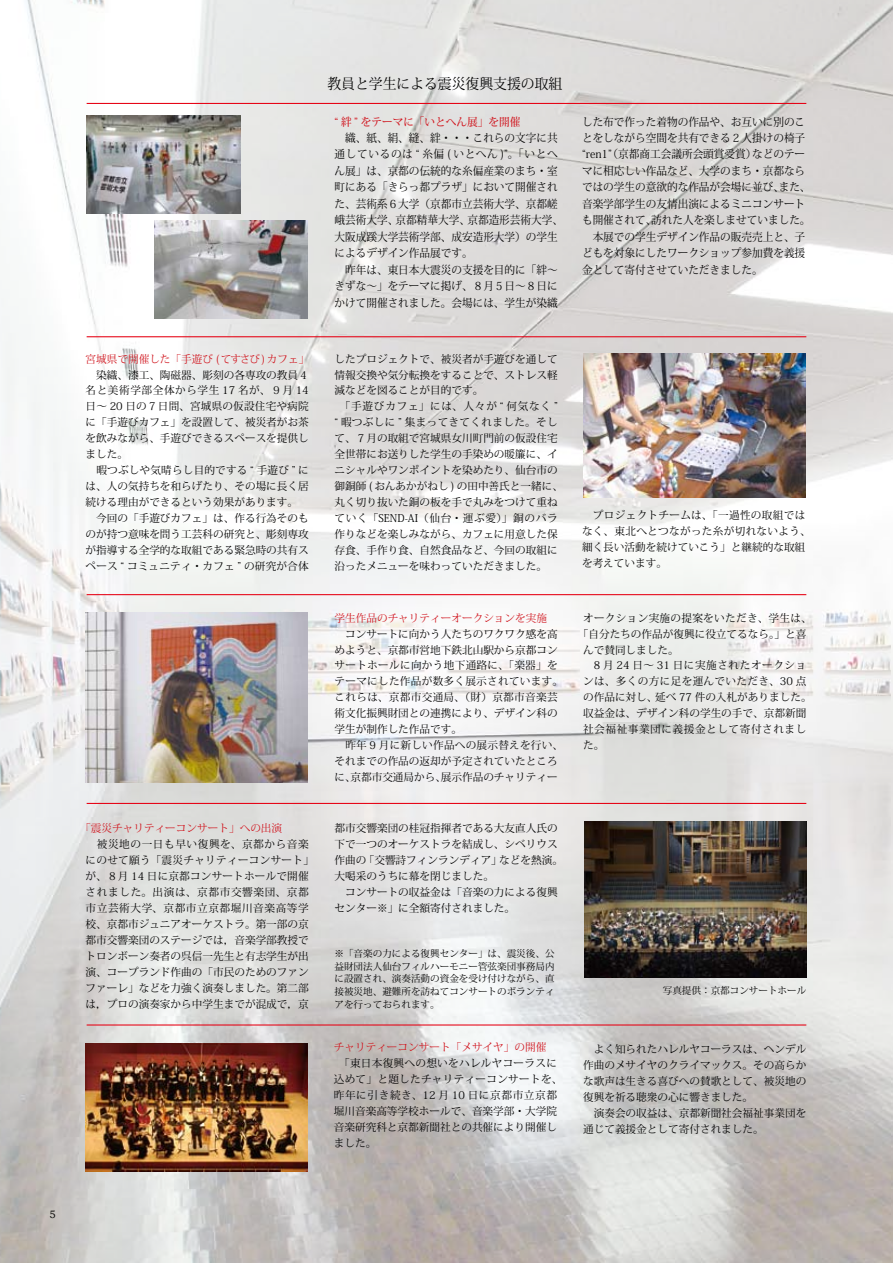
<style>
.page{position:relative;width:893px;height:1263px;background:#fff}
.page>*{position:absolute;margin:0;border:0;box-sizing:border-box;transform-origin:0 0}
.t1{font:14.55px "Koz Min Pro";color:#000;scale:.95 1}
.t2{font:11.1px/16.5px "Koz Min Pro";color:#000;scale:.95 1}
.t3{font:11.1px "Koz Min Pro";letter-spacing:.065em;color:#000;scale:.95 1}
.t4{font:500 11.1px "Koz Min Pro";color:#d0121b;scale:.95 1}
.t5{font:10.65px/15.9px "Koz Min Pro";color:#000}
.t6{font:10.65px/15.9px "Koz Min Pro";letter-spacing:.03em;color:#000}
.t7{font:10.65px/15.9px "Koz Min Pro";letter-spacing:.025em;color:#000}
.t8{font:10.65px "Koz Min Pro";color:#d0121b}
.t9{font:10.65px "Koz Min Pro";letter-spacing:.02em;color:#000}
.t10{font:10.65px "Koz Min Pro";letter-spacing:.05em;color:#000}
.t11{font:10.65px "Koz Min Pro";letter-spacing:.035em;color:#000}
.t12{font:10.65px "Bookman Old Style";color:#000;scale:.95 1}
.t13{font:9.6px/12.8px "Koz Min Pro";color:#000;text-align:justify}
</style>
<div class="page">
<img style="left:0;top:0;width:893px;height:1263px">
<img style="left:86px;top:612px;width:222px;height:170px">
<img style="left:87px;top:116px;width:153px;height:98px">
<img style="left:154px;top:220px;width:154px;height:98px">
<img style="left:583px;top:353px;width:222px;height:144px">
<img style="left:86px;top:1043px;width:222px;height:129px">
<img style="left:584px;top:822px;width:222px;height:155px">
<hr style="left:87px;top:103px;width:719px;height:1px;background:#e60012">
<hr style="left:87px;top:336px;width:719px;height:1px;background:#e60012">
<hr style="left:87px;top:594px;width:719px;height:1px;background:#e60012">
<hr style="left:87px;top:803px;width:719px;height:1px;background:#e60012">
<hr style="left:87px;top:1024px;width:719px;height:1px;background:#e60012">
<p class="t12" style="left:49px;top:1208px;width:8px">5</p>
<p class="t8" style="left:86px;top:351px;width:225px">宮城県で開催した「手遊び ( てすさび ) カフェ「</p>
<p class="t5" style="left:86px;top:366px;width:225px">　染織、漆工、陶磁器、彫刻の各専攻の教員４名と美術学部全体から学生 17 名が、９月 14日～ 20 日の７日間、宮城県の仮設住宅や病院に「手遊びカフェ」を設置して、被災者がお茶を飲みながら、手遊びできるスペースを提供しました。<br>　暇つぶしや気晴らし目的でする “ 手遊び ” には、人の気持ちを和らげたり、その場に長く居続ける理由ができるという効果があります。　今回の「手遊びカフェ」は、作る行為そのものが持つ意味を問う工芸科の研究と、彫刻専攻が指導する全学的な取組である緊急時の共有スペース “ コミュニティ・カフェ ” の研究が合体</p>
<p class="t8" style="left:80px;top:821px;width:203px">「震災チャリティーコンサート」への出演</p>
<p class="t5" style="left:86px;top:836px;width:230px">　被災地の一日も早い復興を、京都から音楽にのせて願う「震災チャリティーコンサート「が、８月 14 日に京都コンサートホールで開催されました。出演は、京都市交響楽団、京都市立芸術大学、京都市立京都堀川音楽高等学校、京都市ジュニアオーケストラ。第一部の京都市交響楽団のステージでは，音楽学部教授でトロンボーン奏者の呉信一先生と有志学生が出演、コープランド作曲の「市民のためのファンファーレ」などを力強く演奏しました。第二部は，プロの演奏家から中学生までが混成で，京</p>
<h1 class="t1" style="left:327px;top:74px;width:249px">教員と学生による震災復興支援の取組</h1>
<p class="t4" style="left:334px;top:114px;width:197px">絆“ ” をテーマに「いとへん展」を開催</p>
<p class="t2" style="left:334px;top:129px;width:236px">　織、紙、絹、縫、絆・・・これらの文字に共</p>
<p class="t3" style="left:334px;top:147px;width:236px">通しているのは “ 糸偏 ( いとへん )”。「いとへ</p>
<p class="t2" style="left:334px;top:162px;width:236px">ん展」は、京都の伝統的な糸偏産業のまち・室</p>
<p class="t2" style="left:334px;top:179px;width:236px">町にある「きらっ都プラザ」において開催され</p>
<p class="t2" style="left:334px;top:195px;width:236px">た、芸術系６大学（京都市立芸術大学、京都嵯</p>
<p class="t2" style="left:467px;top:212px;width:102px">京都造形芸術大学、</p>
<p class="t2" style="left:334px;top:212px;width:236px">峨芸術大学、<br>大阪成蹊大学芸術学部、成安造形大学）の学生によるデザイン作品展です。<br>　昨年は、東日本大震災の支援を目的に「絆~きずな～」をテーマに掲げ、８月５日～８日にかけて開催されました。会場には、学生が染織</p>
<p class="t2" style="left:396px;top:212px;width:80px">京都精華大学、</p>
<p class="t5" style="left:334px;top:350px;width:230px">したプロジェクトで、被災者が手遊びを通して情報交換や気分転換をすることで、ストレス軽減などを図ることが目的です。<br>　「手遊びカフェ」には、人々が “ 何気なく “ “ 暇つぶしに ” 集まってきてくれました。そして、７月の取組で宮城県女川町門前の仮設住宅全世帯にお送りした学生の手染めの暖簾に、イニシャルやワンポイントを染めたり、仙台市の御銅師 ( おんあかがねし ) の田中善氏と一緒に、丸く切り抜いた銅の板を手で丸みをつけて重ねていく「SEND-AI（仙台・運ぶ愛）」銅のバラ作りなどを楽しみながら、カフェに用意した保存食、手作り食、自然食品など、今回の取組に沿ったメニューを味わっていただきました。</p>
<p class="t8" style="left:334px;top:610px;width:214px">学生作品のチャリティーオークションを実施</p>
<p class="t5" style="left:334px;top:625px;width:225px">　コンサートに向かう人たちのワクワク感を高</p>
<p class="t5" style="left:334px;top:641px;width:225px">めようと、京都市営地下鉄北山駅から京都コン</p>
<p class="t6" style="left:334px;top:657px;width:225px">サートホールに向かう地下通路に、「楽器」を</p>
<p class="t7" style="left:334px;top:673px;width:230px">テーマにした作品が数多く展示されています。</p>
<p class="t6" style="left:334px;top:689px;width:225px">これらは、京都市交通局、（財）京都市音楽芸</p>
<p class="t5" style="left:334px;top:705px;width:225px">術文化振興財団との連携により、デザイン科の</p>
<p class="t5" style="left:334px;top:721px;width:129px">学生が制作した作品です。</p>
<p class="t9" style="left:334px;top:738px;width:230px">　昨年 9 月に新しい作品への展示替えを行い、</p>
<p class="t5" style="left:334px;top:753px;width:225px">それまでの作品の返却が予定されていたところ</p>
<p class="t5" style="left:441px;top:769px;width:118px">展示作品のチャリティー</p>
<p class="t5" style="left:350px;top:769px;width:97px">京都市交通局から、</p>
<p class="t5" style="left:334px;top:769px;width:23px">に、</p>
<p class="t5" style="left:334px;top:820px;width:225px">都市交響楽団の桂冠指揮者である大友直人氏の</p>
<p class="t5" style="left:334px;top:836px;width:225px">下で一つのオーケストラを結成し、シベリウス</p>
<p class="t5" style="left:499px;top:852px;width:65px">などを熱演。</p>
<p class="t5" style="left:364px;top:852px;width:140px">「交響詩フィンランディア」</p>
<p class="t5" style="left:334px;top:852px;width:225px">作曲の<br>大喝采のうちに幕を閉じました。<br>　コンサートの収益金は「音楽の力による復興センター※」に全額寄付されました。</p>
<p class="t13" style="left:334px;top:946px;width:222px">※「音楽の力による復興センター」は、震災後、公益財団法人仙台フィルハーモニー管弦楽団事務局内に設置され、演奏活動の資金を受け付けながら、直接被災地、避難所を訪ねてコンサートのボランティアを行っておられます。</p>
<p class="t8" style="left:334px;top:1040px;width:214px">チャリティーコンサート「メサイヤ」の開催</p>
<p class="t7" style="left:334px;top:1055px;width:230px">　「東日本復興への想いをハレルヤコーラスに込めて」と題したチャリティーコンサートを、昨年に引き続き、12 月 10 日に京都市立京都堀川音楽高等学校ホールで、音楽学部・大学院音楽研究科と京都新聞社との共催により開催しました。</p>
<p class="t2" style="left:582px;top:113px;width:236px;text-align:right">した布で作った着物の作品や、お互いに別のことをしながら空間を共有できる２人掛けの椅子などのテー</p>
<p class="t2" style="left:582px;top:146px;width:185px">“ren ” （1 京都商工会議所会頭賞受賞）</p>
<p class="t2" style="left:582px;top:162px;width:236px">マに相応しい作品など、大学のまち・京都なら</p>
<p class="t2" style="left:779px;top:179px;width:35px">また、</p>
<p class="t2" style="left:582px;top:179px;width:214px">ではの学生の意欲的な作品が会場に並び、</p>
<p class="t2" style="left:582px;top:195px;width:236px">音楽学部学生の友情出演によるミニコンサート</p>
<p class="t2" style="left:651px;top:212px;width:169px">訪れた人を楽しませていました。</p>
<p class="t2" style="left:582px;top:212px;width:236px">も開催されて、<br>　本展での学生デザイン作品の販売売上と、子どもを対象にしたワークショップ参加費を義援金として寄付させていただきました。</p>
<p class="t6" style="left:582px;top:507px;width:230px">　プロジェクトチームは、「一過性の取組ではなく、東北へとつながった糸が切れないよう、細く長い活動を続けていこう」と継続的な取組を考えています。</p>
<p class="t6" style="left:583px;top:609px;width:230px">オークション実施の提案をいただき、学生は、</p>
<p class="t5" style="left:578px;top:625px;width:230px">「自分たちの作品が復興に役立てるなら。」と喜</p>
<p class="t5" style="left:583px;top:641px;width:97px">んで賛同しました。</p>
<p class="t10" style="left:583px;top:658px;width:225px">　8 月 24 日～ 31 日に実施されたオークショ</p>
<p class="t11" style="left:583px;top:674px;width:225px">ンは、多くの方に足を運んでいただき、30 点</p>
<p class="t5" style="left:655px;top:689px;width:158px">延べ 77 件の入札がありました。</p>
<p class="t5" style="left:583px;top:689px;width:225px">の作品に対し、<br>収益金は、デザイン科の学生の手で、京都新聞社会福祉事業団に義援金として寄付されました。</p>
<p class="t13" style="left:663px;top:984px;width:145px">写真提供：京都コンサートホール</p>
<p class="t5" style="left:583px;top:1040px;width:225px">　よく知られたハレルヤコーラスは、ヘンデル作曲のメサイヤのクライマックス。その高らかな歌声は生きる喜びへの賛歌として、被災地の復興を祈る聴衆の心に響きました。<br>　演奏会の収益は、京都新聞社会福祉事業団を通じて義援金として寄付されました。</p>
</div>
